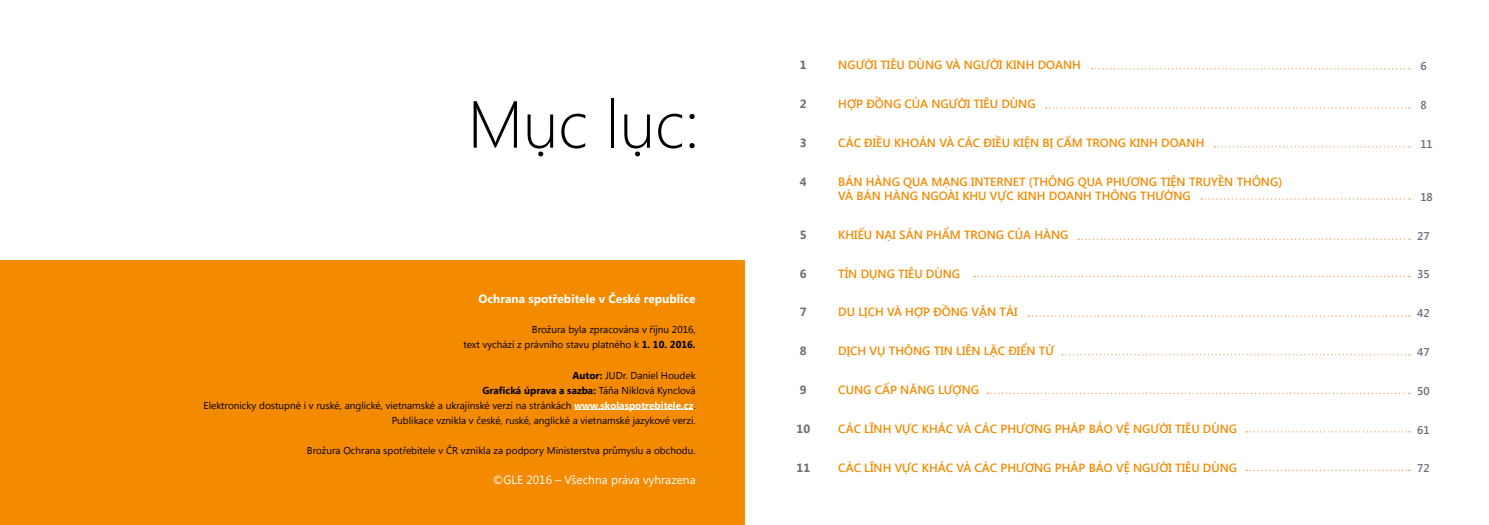
<style>
.page{position:relative;width:1489px;height:525px;background:#fff}
.page>*{position:absolute;margin:0;border:0;box-sizing:border-box;transform-origin:0 0}
.t1{font:300 66.38px "Segoe UI";color:#000}
.t2{font:600 11.88px/14.2px "Segoe UI";color:#f38a00}
.t3{font:700 11.88px "Segoe UI";color:#fff}
.t4{font:11.88px "Segoe UI";color:#fff}
.t5{font:700 11.88px "Segoe UI";color:#6d6e71}
.t6{font:600 11.25px "Segoe UI";color:#6b6c6f}
.t7{font:10px/15px "Segoe UI";color:#000;text-align:right}
.s1{font-weight:700}
.s2{font-weight:700;color:#fff}
</style>
<div class="page">
<div style="left:0;top:261px;width:744px;height:263px;background:#f38a00"></div>
<svg style="left:974px;top:276px;width:435px;height:1px"></svg>
<svg style="left:1028px;top:315px;width:381px;height:2px"></svg>
<svg style="left:1091px;top:68px;width:318px;height:1px"></svg>
<svg style="left:1045px;top:107px;width:364px;height:1px"></svg>
<svg style="left:1214px;top:146px;width:195px;height:1px"></svg>
<svg style="left:987px;top:392px;width:422px;height:1px"></svg>
<svg style="left:1246px;top:469px;width:161px;height:1px"></svg>
<svg style="left:1246px;top:431px;width:163px;height:1px"></svg>
<svg style="left:1201px;top:198px;width:208px;height:1px"></svg>
<svg style="left:1077px;top:238px;width:332px;height:2px"></svg>
<svg style="left:1061px;top:354px;width:348px;height:1px"></svg>
<hr style="left:574px;top:409px;width:119px;height:1px;background:#fff">
<h1 class="t1" style="left:467px;top:78px;width:233px">Mục lục:</h1>
<p class="t3" style="left:478px;top:290px;width:218px">Ochrana spotřebitele v České republice</p>
<p class="t7" style="left:463px;top:322px;width:234px">Brožura byla zpracována v říjnu 2016,<br>text vychází z právního stavu platného k <span class="s1">1. 10. 2016.</span></p>
<p class="t7" style="left:204px;top:367px;width:493px"><span class="s1">Autor:</span> JUDr. Daniel Houdek<br><span class="s1">Grafická úprava a sazba:</span> Táňa Niklová Kynclová<br>Elektronicky dostupné i v ruské, anglické, vietnamské a ukrajinské verzi na stránkách <span class="s2">www.skolaspotrebitele.cz</span>.<br>Publikace vznikla v české, ruské, anglické a vietnamské jazykové verzi.</p>
<p class="t7" style="left:307px;top:442px;width:390px">Brožura Ochrana spotřebitele v ČR vznikla za podpory Ministerstva průmyslu a obchodu.</p>
<p class="t4" style="left:493px;top:471px;width:204px">©GLE 2016 – Všechna práva vyhrazena</p>
<p class="t5" style="left:799px;top:57px;width:8px">1</p>
<p class="t2" style="left:838px;top:57px;width:244px">NGƯỜI TIÊU DÙNG VÀ NGƯỜI KINH DOANH</p>
<p class="t5" style="left:799px;top:95px;width:8px">2</p>
<p class="t2" style="left:838px;top:96px;width:199px">HỢP ĐỒNG CỦA NGƯỜI TIÊU DÙNG</p>
<p class="t5" style="left:799px;top:134px;width:8px">3</p>
<p class="t2" style="left:838px;top:135px;width:367px">CÁC ĐIỀU KHOẢN VÀ CÁC ĐIỀU KIỆN BỊ CẤM TRONG KINH DOANH</p>
<p class="t5" style="left:799px;top:173px;width:8px">4</p>
<p class="t2" style="left:838px;top:174px;width:445px">BÁN HÀNG QUA MẠNG INTERNET (THÔNG QUA PHƯƠNG TIỆN TRUYỀN THÔNG)<br>VÀ BÁN HÀNG NGOÀI KHU VỰC KINH DOANH THÔNG THƯỜNG</p>
<p class="t5" style="left:799px;top:226px;width:8px">5</p>
<p class="t2" style="left:838px;top:227px;width:232px">KHIẾU NẠI SẢN PHẨM TRONG CỦA HÀNG</p>
<p class="t5" style="left:799px;top:265px;width:8px">6</p>
<p class="t2" style="left:838px;top:265px;width:123px">TÍN DỤNG TIÊU DÙNG</p>
<p class="t5" style="left:799px;top:303px;width:8px">7</p>
<p class="t2" style="left:838px;top:304px;width:181px">DU LỊCH VÀ HỢP ĐỒNG VẬN TẢI</p>
<p class="t5" style="left:799px;top:342px;width:8px">8</p>
<p class="t2" style="left:838px;top:343px;width:217px">DỊCH VỤ THÔNG TIN LIÊN LẶC ĐIỂN TỬ</p>
<p class="t5" style="left:799px;top:381px;width:8px">9</p>
<p class="t2" style="left:838px;top:382px;width:142px">CUNG CẤP NĂNG LƯỢNG</p>
<p class="t5" style="left:796px;top:420px;width:15px">10</p>
<p class="t2" style="left:838px;top:420px;width:400px">CÁC LĨNH VỰC KHÁC VÀ CÁC PHƯƠNG PHÁP BẢO VỆ NGƯỜI TIÊU DÙNG</p>
<p class="t5" style="left:796px;top:458px;width:15px">11</p>
<p class="t2" style="left:838px;top:459px;width:400px">CÁC LĨNH VỰC KHÁC VÀ CÁC PHƯƠNG PHÁP BẢO VỆ NGƯỜI TIÊU DÙNG</p>
<p class="t6" style="left:1420px;top:58px;width:8px">6</p>
<p class="t6" style="left:1420px;top:97px;width:8px">8</p>
<p class="t6" style="left:1420px;top:136px;width:14px">11</p>
<p class="t6" style="left:1420px;top:189px;width:14px">18</p>
<p class="t6" style="left:1416px;top:228px;width:14px">27</p>
<p class="t6" style="left:1416px;top:266px;width:14px">35</p>
<p class="t6" style="left:1416px;top:305px;width:14px">42</p>
<p class="t6" style="left:1416px;top:344px;width:14px">47</p>
<p class="t6" style="left:1416px;top:382px;width:14px">50</p>
<p class="t6" style="left:1416px;top:421px;width:14px">61</p>
<p class="t6" style="left:1416px;top:460px;width:14px">72</p>
</div>
